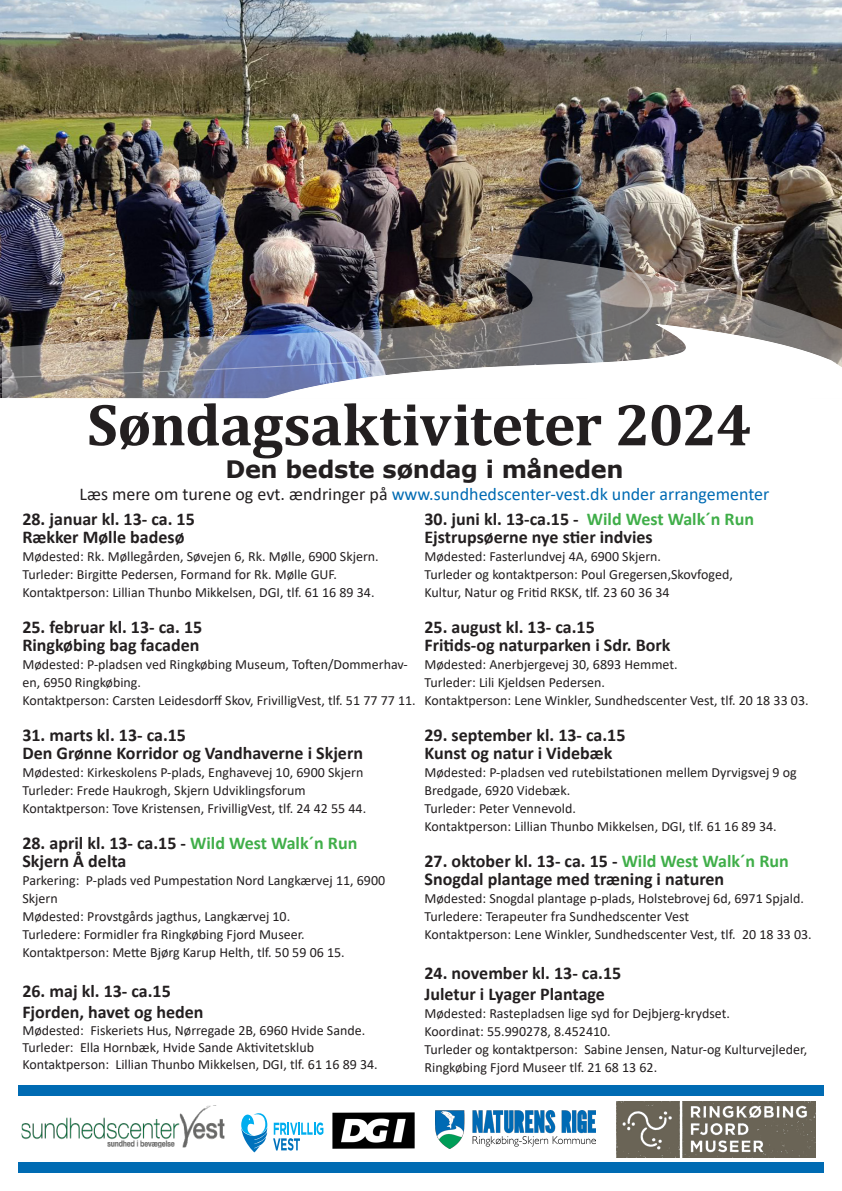
<style>
.page{position:relative;width:842px;height:1191px;background:#fff}
.page>*{position:absolute;margin:0;border:0;box-sizing:border-box;transform-origin:0 0}
.t1{font:700 60px "Cambria";letter-spacing:-.005em;color:#231f20}
.tekst{font:700 24px "Verdana";letter-spacing:-.015em;color:#231f20}
.tekst-2{font:700 18px/18px "Calibri";color:#231f20}
.tekst-3{font:18px "Calibri";color:#006bb3}
.tekst-4{font:14px/18px "Calibri";color:#231f20}
.s1{color:#231f20}
.s2{color:#40ae49}
</style>
<div class="page">
<img style="left:0;top:0;width:842px;height:398px">
<img style="left:436px;top:1111px;width:159px;height:37px">
<img style="left:22px;top:1105px;width:202px;height:43px">
<img style="left:332px;top:1112px;width:83px;height:36px">
<div style="left:18px;top:1085px;width:806px;height:11px;background:#006bb3"></div>
<div style="left:18px;top:1162px;width:806px;height:11px;background:#006bb3"></div>
<img style="left:2px;top:254px;width:840px;height:145px">
<svg style="left:258px;top:323px;width:584px;height:76px"></svg>
<svg style="left:241px;top:1113px;width:26px;height:39px"></svg>
<svg style="left:273px;top:1122px;width:50px;height:28px"></svg>
<img style="left:617px;top:1101px;width:199px;height:56px">
<p class="t1" style="left:87px;top:382px;width:666px">Søndagsaktiviteter 2024</p>
<p class="tekst" style="left:225px;top:452px;width:400px">Den bedste søndag i måneden</p>
<p class="tekst-3" style="left:80px;top:481px;width:691px"><span class="s1">Læs mere om turene og evt. ændringer på</span> www.sundhedscenter-vest.dk under arrangementer</p>
<p class="tekst-2" style="left:424px;top:509px;width:331px">30. juni kl. 13-ca.15 - <span class="s2">Wild West Walk´n Run</span></p>
<p class="tekst-2" style="left:424px;top:527px;width:230px">Ejstrupsøerne nye stier indvies</p>
<p class="tekst-4" style="left:424px;top:547px;width:238px">Mødested: Fasterlundvej 4A, 6900 Skjern.</p>
<p class="tekst-4" style="left:424px;top:565px;width:310px">Turleder og kontaktperson: Poul Gregersen,Skovfoged,<br>Kultur, Natur og Fritid RKSK, tlf. 23 60 36 34</p>
<p class="tekst-2" style="left:424px;top:617px;width:172px">25. august kl. 13- ca.15</p>
<p class="tekst-2" style="left:424px;top:635px;width:247px">Fritids-og naturparken i Sdr. Bork</p>
<p class="tekst-4" style="left:424px;top:655px;width:386px">Mødested: Anerbjergevej 30, 6893 Hemmet.<br>Turleder: Lili Kjeldsen Pedersen.<br>Kontaktperson: Lene Winkler, Sundhedscenter Vest, tlf. 20 18 33 03.</p>
<p class="tekst-2" style="left:424px;top:725px;width:203px">29. september kl. 13- ca.15</p>
<p class="tekst-2" style="left:424px;top:743px;width:189px">Kunst og natur i Videbæk</p>
<p class="tekst-4" style="left:424px;top:763px;width:374px">Mødested: P-pladsen ved rutebilstationen mellem Dyrvigsvej 9 og<br>Bredgade, 6920 Videbæk.</p>
<p class="tekst-4" style="left:424px;top:799px;width:153px">Turleder: Peter Vennevold.</p>
<p class="tekst-4" style="left:424px;top:817px;width:354px">Kontaktperson: Lillian Thunbo Mikkelsen, DGI, tlf. 61 16 89 34.</p>
<p class="tekst-2" style="left:424px;top:851px;width:366px">27. oktober kl. 13- ca. 15 - <span class="s2">Wild West Walk´n Run<br></span>Snogdal plantage med træning i naturen</p>
<p class="tekst-4" style="left:424px;top:889px;width:381px">Mødested: Snogdal plantage p-plads, Holstebrovej 6d, 6971 Spjald.</p>
<p class="tekst-4" style="left:424px;top:907px;width:266px">Turledere: Terapeuter fra Sundhedscenter Vest</p>
<p class="tekst-4" style="left:424px;top:925px;width:389px">Kontaktperson: Lene Winkler, Sundhedscenter Vest, tlf. 20 18 33 03.</p>
<p class="tekst-2" style="left:424px;top:963px;width:198px">24. november kl. 13- ca.15</p>
<p class="tekst-2" style="left:424px;top:985px;width:182px">Juletur i Lyager Plantage</p>
<p class="tekst-4" style="left:424px;top:1004px;width:384px">Mødested: Rastepladsen lige syd for Dejbjerg-krydset.<br>Koordinat: 55.990278, 8.452410.<br>Turleder og kontaktperson: Sabine Jensen, Natur-og Kulturvejleder, Ringkøbing Fjord Museer tlf. 21 68 13 62.</p>
<p class="tekst-2" style="left:22px;top:509px;width:174px">28. januar kl. 13- ca. 15</p>
<p class="tekst-2" style="left:22px;top:527px;width:164px">Rækker Mølle badesø</p>
<p class="tekst-4" style="left:22px;top:547px;width:358px">Mødested: Rk. Møllegården, Søvejen 6, Rk. Mølle, 6900 Skjern.</p>
<p class="tekst-4" style="left:22px;top:565px;width:354px">Turleder: Birgitte Pedersen, Formand for Rk. Mølle GUF.<br>Kontaktperson: Lillian Thunbo Mikkelsen, DGI, tlf. 61 16 89 34.</p>
<p class="tekst-2" style="left:22px;top:617px;width:181px">25. februar kl. 13- ca. 15</p>
<p class="tekst-2" style="left:22px;top:635px;width:179px">Ringkøbing bag facaden</p>
<p class="tekst-4" style="left:22px;top:655px;width:395px">Mødested: P-pladsen ved Ringkøbing Museum, Toften/Dommerhav&shy;en, 6950 Ringkøbing.<br>Kontaktperson: Carsten Leidesdorff Skov, FrivilligVest, tlf. 51 77 77 11.</p>
<p class="tekst-2" style="left:22px;top:725px;width:165px">31. marts kl. 13- ca.15</p>
<p class="tekst-2" style="left:22px;top:743px;width:342px">Den Grønne Korridor og Vandhaverne i Skjern</p>
<p class="tekst-4" style="left:22px;top:763px;width:342px">Mødested: Kirkeskolens P-plads, Enghavevej 10, 6900 Skjern</p>
<p class="tekst-4" style="left:22px;top:781px;width:285px">Turleder: Frede Haukrogh, Skjern Udviklingsforum</p>
<p class="tekst-4" style="left:22px;top:799px;width:345px">Kontaktperson: Tove Kristensen, FrivilligVest, tlf. 24 42 55 44.</p>
<p class="tekst-2" style="left:22px;top:833px;width:336px">28. april kl. 13- ca.15 - <span class="s2">Wild West Walk´n Run</span></p>
<p class="tekst-2" style="left:22px;top:851px;width:106px">Skjern Å delta</p>
<p class="tekst-4" style="left:22px;top:871px;width:364px">Parkering: P-plads ved Pumpestation Nord Langkærvej 11, 6900<br>Skjern</p>
<p class="tekst-4" style="left:22px;top:907px;width:269px">Mødested: Provstgårds jagthus, Langkærvej 10.</p>
<p class="tekst-4" style="left:22px;top:925px;width:284px">Turledere: Formidler fra Ringkøbing Fjord Museer.</p>
<p class="tekst-4" style="left:22px;top:943px;width:324px">Kontaktperson: Mette Bjørg Karup Helth, tlf. 50 59 06 15.</p>
<p class="tekst-2" style="left:22px;top:981px;width:150px">26. maj kl. 13- ca.15</p>
<p class="tekst-2" style="left:22px;top:1003px;width:183px">Fjorden, havet og heden</p>
<p class="tekst-4" style="left:22px;top:1021px;width:357px;line-height:16.8px">Mødested: Fiskeriets Hus, Nørregade 2B, 6960 Hvide Sande.<br>Turleder: Ella Hornbæk, Hvide Sande Aktivitetsklub<br>Kontaktperson: Lillian Thunbo Mikkelsen, DGI, tlf. 61 16 89 34.</p>
</div>
